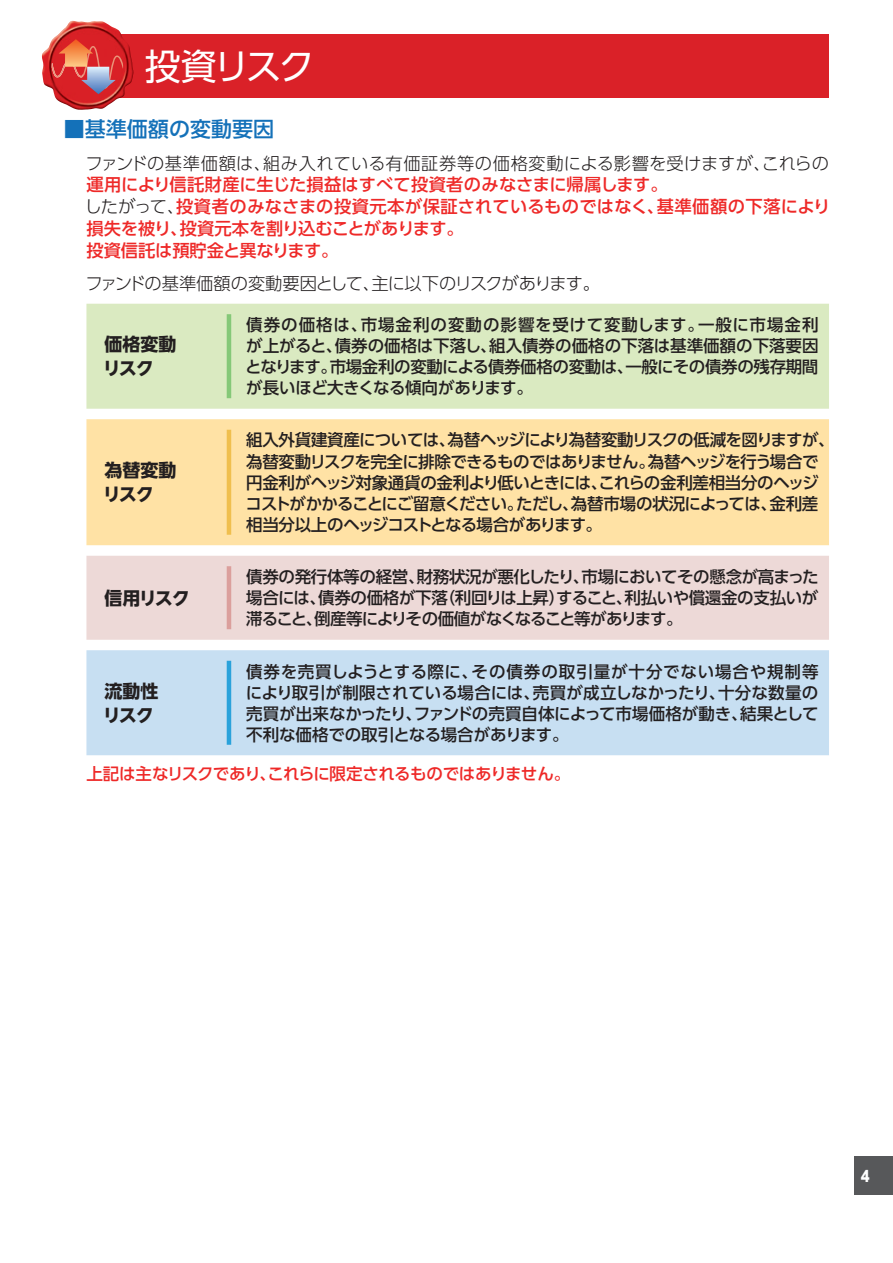
<style>
.page{position:relative;width:893px;height:1263px;background:#fff}
.page>*{position:absolute;margin:0;border:0;box-sizing:border-box;transform-origin:0 0}
.t1{font:36px "UD Shin Go Pro";letter-spacing:-.085em;color:#fff}
.t2{font:500 21px "UD Shin Go Pro";color:#1471b9}
.t3{font:700 18px/24px "UD Shin Go NT Pro";letter-spacing:-.035em;color:#231f20}
.t4{font:500 17.25px/21.8px "UD Shin Go Pro";color:#ee2928}
.t5{font:300 17.25px "UD Shin Go Pro";letter-spacing:.02em;color:#231f20}
.t6{font:300 17.25px "UD Shin Go Pro";letter-spacing:-.045em;color:#231f20}
.t7{font:500 16.5px/21px "UD Shin Go Pro";letter-spacing:-.03em;color:#231f20;text-align:justify}
.t8{font:500 16.5px "UD Shin Go Pro";letter-spacing:-.03em;color:#ee2928}
.t9{font:800 15px "UD Shin Go Pro";color:#fff;scale:.9 1}
.s1{font-weight:300;color:#231f20}
</style>
<div class="page">
<div style="left:855px;top:1157px;width:38px;height:38px;background:#57585a"></div>
<div style="left:86px;top:304px;width:743px;height:105px;background:#daeac1"></div>
<div style="left:86px;top:419px;width:743px;height:126px;background:#ffe2a5"></div>
<div style="left:86px;top:556px;width:743px;height:84px;background:#edd9d7"></div>
<div style="left:86px;top:650px;width:743px;height:105px;background:#c7dff2"></div>
<hr style="left:227px;top:314px;width:4px;height:84px;background:#85c878">
<hr style="left:227px;top:430px;width:4px;height:105px;background:#f0bf4e">
<hr style="left:227px;top:566px;width:4px;height:63px;background:#db9f9c">
<hr style="left:227px;top:661px;width:4px;height:84px;background:#2aa2db">
<hr style="left:825px;top:34px;width:4px;height:64px;background:#da2128">
<div style="left:83px;top:34px;width:740px;height:64px;background:#da2128"></div>
<img style="left:42px;top:21px;width:29px;height:79px">
<img style="left:52px;top:46px;width:71px;height:43px">
<svg style="left:59px;top:39px;width:57px;height:55px"></svg>
<h1 class="t1" style="left:145px;top:37px;width:171px">投資リスク</h1>
<p class="t2" style="left:64px;top:112px;width:212px">■基準価額の変動要因</p>
<p class="t5" style="left:86px;top:149px;width:745px">ファンドの基準価額は、組み入れている有価証券等の価格変動による影響を受けますが、これらの</p>
<p class="t4" style="left:85px;top:173px;width:747px">運用により信託財産に生じた損益はすべて投資者のみなさまに帰属します。<br><span class="s1">したがって、</span>投資者のみなさまの投資元本が保証されているものではなく、基準価額の下落により損失を被り、投資元本を割り込むことがあります。<br>投資信託は預貯金と異なります。</p>
<p class="t6" style="left:86px;top:270px;width:516px">ファンドの基準価額の変動要因として、主に以下のリスクがあります。</p>
<p class="t3" style="left:103px;top:332px;width:75px">価格変動リスク</p>
<p class="t3" style="left:103px;top:458px;width:75px">為替変動リスク</p>
<p class="t3" style="left:104px;top:585px;width:87px">信用リスク</p>
<p class="t7" style="left:245px;top:314px;width:575px">債券の価格は、市場金利の変動の影響を受けて変動します。一般に市場金利が上がると、債券の価格は下落し、組入債券の価格の下落は基準価額の下落要因となります。市場金利の変動による債券価格の変動は、一般にその債券の残存期間が長いほど大きくなる傾向があります。</p>
<p class="t7" style="left:246px;top:429px;width:591px;text-align:left">組入外貨建資産については、為替ヘッジにより為替変動リスクの低減を図りますが、為替変動リスクを完全に排除できるものではありません。為替ヘッジを行う場合で円金利がヘッジ対象通貨の金利より低いときには、これらの金利差相当分のヘッジコストがかかることにご留意ください。ただし、為替市場の状況によっては、金利差相当分以上のヘッジコストとなる場合があります。</p>
<p class="t7" style="left:246px;top:566px;width:574px">債券の発行体等の経営、財務状況が悪化したり、市場においてその懸念が高まった場合には、債券の価格が下落（利回りは上昇）すること、利払いや償還金の支払いが滞ること、倒産等によりその価値がなくなること等があります。</p>
<p class="t7" style="left:246px;top:660px;width:574px">債券を売買しようとする際に、その債券の取引量が十分でない場合や規制等により取引が制限されている場合には、売買が成立しなかったり、十分な数量の売買が出来なかったり、ファンドの売買自体によって市場価格が動き、結果として不利な価格での取引となる場合があります。</p>
<p class="t8" style="left:86px;top:761px;width:485px">上記は主なリスクであり、これらに限定されるものではありません。</p>
<p class="t3" style="left:103px;top:678px;width:57px">流動性リスク</p>
<p class="t9" style="left:861px;top:1163px;width:11px">4</p>
</div>
